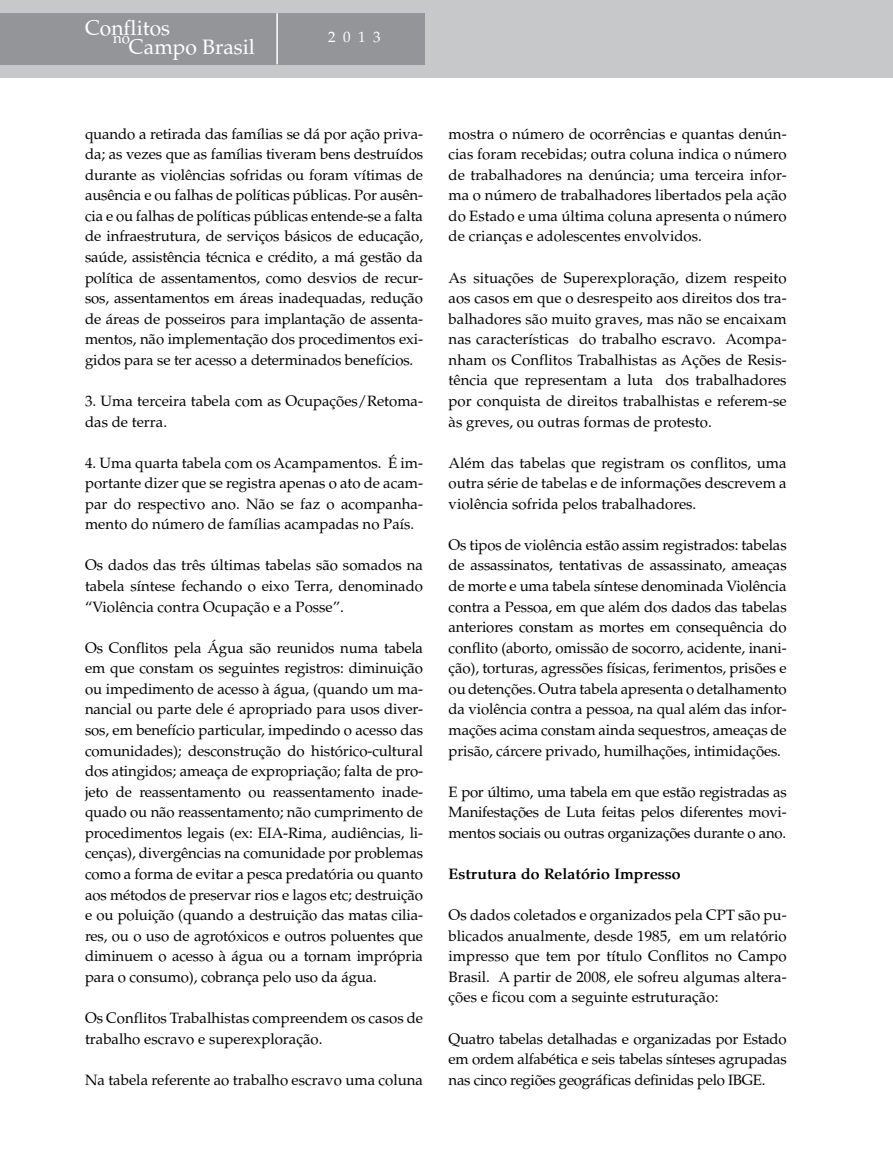
<style>
.page{position:relative;width:893px;height:1149px;background:#fff}
.page>*{position:absolute;margin:0;border:0;box-sizing:border-box;transform-origin:0 0}
.t1{font:21px/19.2px "Palatino";color:#fff}
.t2{font:15px/20.5px "Palatino";color:#000;text-align:justify}
.t3{font:700 15px "Palatino";color:#000}
.t4{font:15px "Palatino";color:#fff}
</style>
<div class="page">
<div style="left:0;top:0;width:893px;height:77px;background:#c7c8ca"></div>
<div style="left:0;top:13px;width:276px;height:51px;background:#939598"></div>
<div style="left:276px;top:13px;width:149px;height:51px;background:#939598"></div>
<hr style="left:276px;top:13px;width:2px;height:51px;background:#fff">
<h1 class="t1" style="left:129px;top:18px;width:128px;text-indent:-44px">Conflitos<br>Campo Brasil</h1>
<p class="t4" style="left:113px;top:29px;width:18px">no</p>
<p class="t4" style="left:328px;top:28px;width:54px">2 0 1 3</p>
<p class="t2" style="left:85px;top:123px;width:340px">quando a retirada das famílias se dá por ação priva&shy;da; as vezes que as famílias tiveram bens destruídos durante as violências sofridas ou foram vítimas de ausência e ou falhas de políticas públicas. Por ausên&shy;cia e ou falhas de políticas públicas entende-se a falta de infraestrutura, de serviços básicos de educação, saúde, assistência técnica e crédito, a má gestão da política de assentamentos, como desvios de recur&shy;sos, assentamentos em áreas inadequadas, redução de áreas de posseiros para implantação de assenta&shy;mentos, não implementação dos procedimentos exi&shy;gidos para se ter acesso a determinados benefícios.</p>
<p class="t2" style="left:85px;top:391px;width:340px">3. Uma terceira tabela com as Ocupações/Retoma&shy;das de terra.</p>
<p class="t2" style="left:85px;top:452px;width:340px">4. Uma quarta tabela com os Acampamentos. É im&shy;portante dizer que se registra apenas o ato de acam&shy;par do respectivo ano. Não se faz o acompanha&shy;mento do número de famílias acampadas no País.</p>
<p class="t2" style="left:85px;top:555px;width:340px">Os dados das três últimas tabelas são somados na tabela síntese fechando o eixo Terra, denominado “Violência contra Ocupação e a Posse”.</p>
<p class="t2" style="left:85px;top:637px;width:340px">Os Conflitos pela Água são reunidos numa tabela em que constam os seguintes registros: diminuição ou impedimento de acesso à água, (quando um ma&shy;nancial ou parte dele é apropriado para usos diver&shy;sos, em benefício particular, impedindo o acesso das comunidades); desconstrução do histórico-cultural dos atingidos; ameaça de expropriação; falta de pro&shy;jeto de reassentamento ou reassentamento inade&shy;quado ou não reassentamento; não cumprimento de procedimentos legais (ex: EIA-Rima, audiências, li&shy;cenças), divergências na comunidade por problemas como a forma de evitar a pesca predatória ou quanto aos métodos de preservar rios e lagos etc; destruição e ou poluição (quando a destruição das matas cilia&shy;res, ou o uso de agrotóxicos e outros poluentes que diminuem o acesso à água ou a tornam imprópria para o consumo), cobrança pelo uso da água.</p>
<p class="t2" style="left:85px;top:1007px;width:340px">Os Conflitos Trabalhistas compreendem os casos de trabalho escravo e superexploração.</p>
<p class="t2" style="left:85px;top:1069px;width:340px">Na tabela referente ao trabalho escravo uma coluna</p>
<p class="t2" style="left:449px;top:123px;width:340px">mostra o número de ocorrências e quantas denún&shy;cias foram recebidas; outra coluna indica o número de trabalhadores na denúncia; uma terceira infor&shy;ma o número de trabalhadores libertados pela ação do Estado e uma última coluna apresenta o número de crianças e adolescentes envolvidos.</p>
<p class="t2" style="left:449px;top:267px;width:340px">As situações de Superexploração, dizem respeito aos casos em que o desrespeito aos direitos dos tra&shy;balhadores são muito graves, mas não se encaixam nas características do trabalho escravo. Acompa&shy;nham os Conflitos Trabalhistas as Ações de Resis&shy;tência que representam a luta dos trabalhadores por conquista de direitos trabalhistas e referem-se às greves, ou outras formas de protesto.</p>
<p class="t2" style="left:449px;top:452px;width:340px">Além das tabelas que registram os conflitos, uma outra série de tabelas e de informações descrevem a violência sofrida pelos trabalhadores.</p>
<p class="t2" style="left:449px;top:534px;width:340px">Os tipos de violência estão assim registrados: tabelas de assassinatos, tentativas de assassinato, ameaças de morte e uma tabela síntese denominada Violência contra a Pessoa, em que além dos dados das tabelas anteriores constam as mortes em consequência do conflito (aborto, omissão de socorro, acidente, inani&shy;ção), torturas, agressões físicas, ferimentos, prisões e ou detenções. Outra tabela apresenta o detalhamento da violência contra a pessoa, na qual além das infor&shy;mações acima constam ainda sequestros, ameaças de prisão, cárcere privado, humilhações, intimidações.</p>
<p class="t2" style="left:449px;top:781px;width:340px">E por último, uma tabela em que estão registradas as Manifestações de Luta feitas pelos diferentes movi&shy;mentos sociais ou outras organizações durante o ano.</p>
<p class="t3" style="left:449px;top:864px;width:233px">Estrutura do Relatório Impresso</p>
<p class="t2" style="left:449px;top:904px;width:340px">Os dados coletados e organizados pela CPT são pu&shy;blicados anualmente, desde 1985, em um relatório impresso que tem por título Conflitos no Campo Brasil. A partir de 2008, ele sofreu algumas altera&shy;ções e ficou com a seguinte estruturação:</p>
<p class="t2" style="left:449px;top:1028px;width:340px">Quatro tabelas detalhadas e organizadas por Estado em ordem alfabética e seis tabelas sínteses agrupadas nas cinco regiões geográficas definidas pelo IBGE.</p>
</div>
